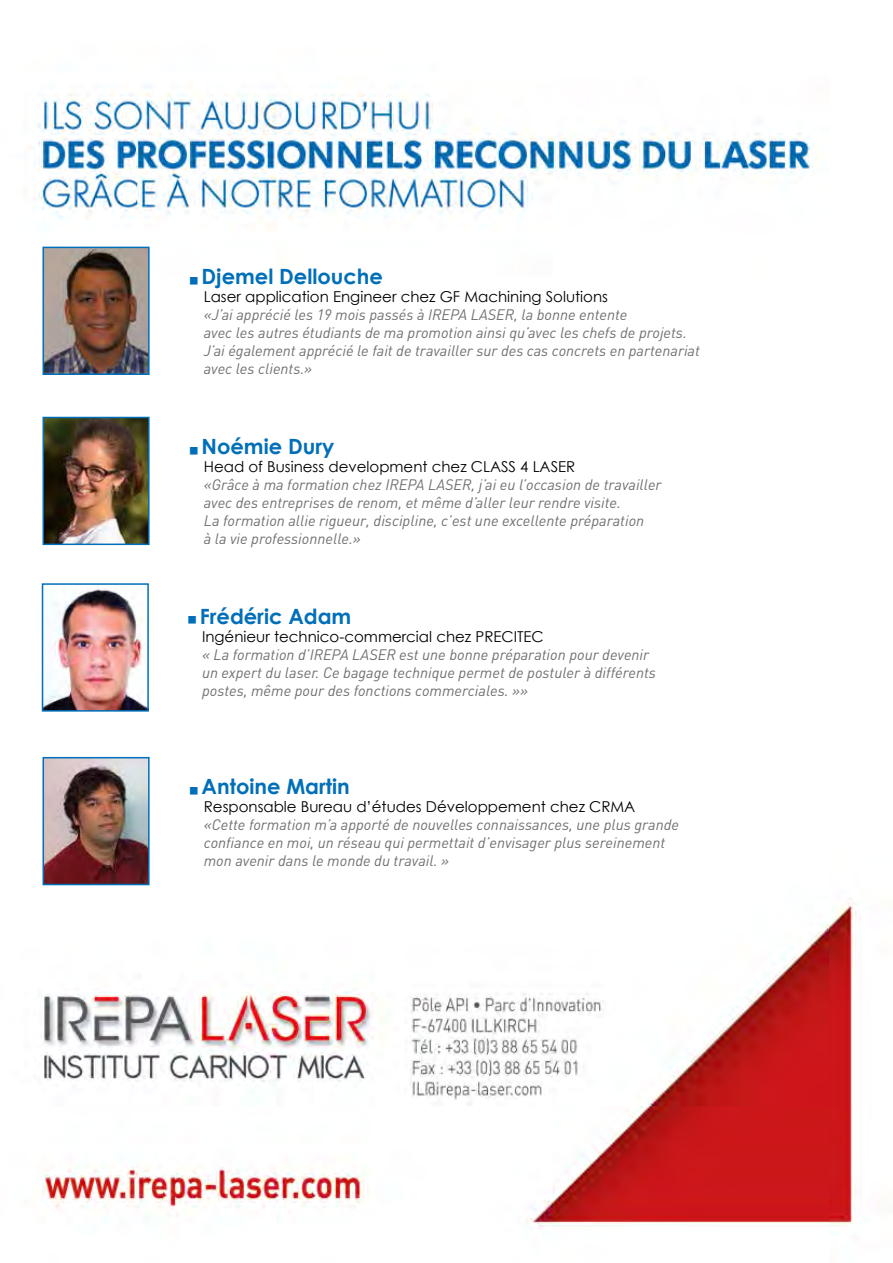
<style>
.page{position:relative;width:893px;height:1263px;background:#fff}
.page>*{position:absolute;margin:0;border:0;box-sizing:border-box;transform-origin:0 0}
.t1{font:700 21px "Century Gothic";color:#006fb9}
.t2{font:italic 15px/18px "DIN";color:#706f6f}
.t3{font:15px "Century Gothic";color:#000}
</style>
<div class="page">
<img style="left:29px;top:85px;width:828px;height:1148px">
<img style="left:45px;top:586px;width:101px;height:123px">
<div style="left:42px;top:583px;width:107px;height:129px;border:2px solid #006fb9"></div>
<img style="left:46px;top:760px;width:101px;height:122px">
<div style="left:43px;top:757px;width:107px;height:128px;border:2px solid #006fb9"></div>
<img style="left:46px;top:420px;width:101px;height:122px">
<div style="left:43px;top:417px;width:107px;height:128px;border:2px solid #006fb9"></div>
<img style="left:46px;top:250px;width:101px;height:122px">
<div style="left:43px;top:247px;width:107px;height:128px;border:2px solid #006fb9"></div>
<svg style="left:190px;top:446px;width:8px;height:8px"></svg>
<svg style="left:190px;top:276px;width:8px;height:8px"></svg>
<svg style="left:189px;top:616px;width:7px;height:8px"></svg>
<svg style="left:190px;top:787px;width:8px;height:7px"></svg>
<h1 class="t1" style="left:202px;top:260px;width:183px">Djemel Dellouche</h1>
<p class="t3" style="left:204px;top:287px;width:406px">Laser application Engineer chez GF Machining Solutions</p>
<p class="t2" style="left:204px;top:305px;width:497px">«J’ai apprécié les 19 mois passés à IREPA LASER, la bonne entente<br>avec les autres étudiants de ma promotion ainsi qu’avec les chefs de projets.<br>J’ai également apprécié le fait de travailler sur des cas concrets en partenariat avec les clients.»</p>
<h1 class="t1" style="left:202px;top:431px;width:134px">Noémie Dury</h1>
<p class="t3" style="left:204px;top:458px;width:373px">Head of Business development chez CLASS 4 LASER</p>
<p class="t2" style="left:204px;top:475px;width:459px">«Grâce à ma formation chez IREPA LASER, j’ai eu l’occasion de travailler avec des entreprises de renom, et même d’aller leur rendre visite.<br>La formation allie rigueur, discipline, c’est une excellente préparation<br>à la vie professionnelle.»</p>
<h1 class="t1" style="left:200px;top:600px;width:153px">Frédéric Adam</h1>
<p class="t3" style="left:202px;top:627px;width:343px">Ingénieur technico-commercial chez PRECITEC</p>
<p class="t2" style="left:202px;top:645px;width:455px">« La formation d’IREPA LASER est une bonne préparation pour devenir un expert du laser. Ce bagage technique permet de postuler à différents postes, même pour des fonctions commerciales. »»</p>
<h1 class="t1" style="left:202px;top:771px;width:150px">Antoine Martin</h1>
<p class="t3" style="left:204px;top:798px;width:433px">Responsable Bureau d’études Développement chez CRMA</p>
<p class="t2" style="left:204px;top:816px;width:477px">«Cette formation m’a apporté de nouvelles connaissances, une plus grande confiance en moi, un réseau qui permettait d’envisager plus sereinement mon avenir dans le monde du travail. »</p>
</div>
